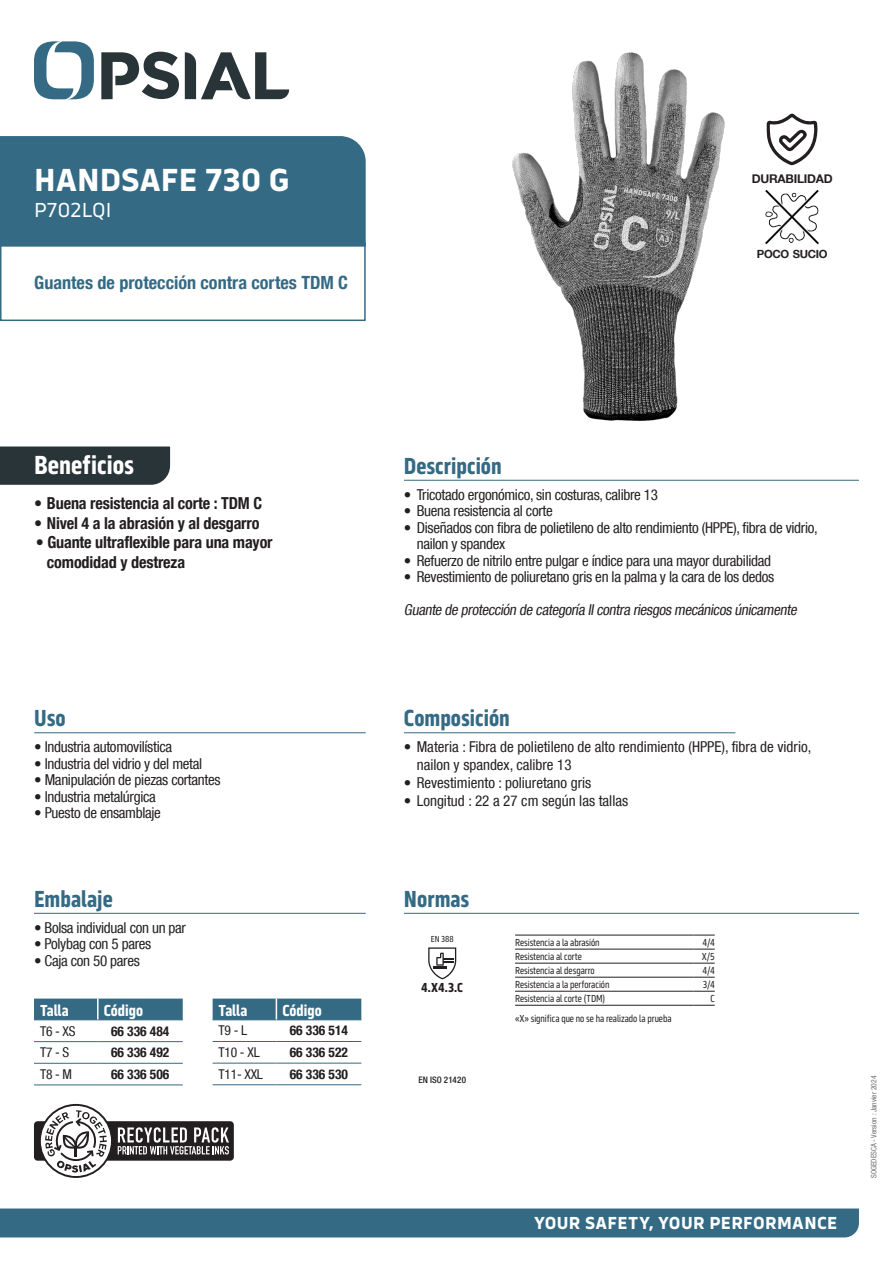
<style>
.page{position:relative;width:893px;height:1263px;background:#fff}
.page>*{position:absolute;margin:0;border:0;box-sizing:border-box;transform-origin:0 0}
.Code_P{font:700 33px "Serca";color:#fff}
.Benefices{font:700 27px "Serca Condensed";color:#fff}
.Sous-titres{font:700 24px "Serca Condensed";color:#346a84}
.t1{font:21px "Serca";letter-spacing:-.01em;color:#fff}
.PLUS_PRODUIT{font:700 condensed 18.15px "Helvetica Neue LT Com";color:#346a84}
.t2{font:700 18px "Serca";letter-spacing:.02em;color:#fff}
.TEXTE_Gras{font:700 condensed 16.5px "Helvetica Neue LT Com";letter-spacing:-.01em;color:#231f20}
.tableauTitre{font:700 16.5px "Serca Condensed";color:#fff}
.Texte{font:condensed 15px/16.5px "Helvetica Neue LT Com";letter-spacing:-.02em;color:#231f20}
.Texte-2{font:condensed 15px "Helvetica Neue LT Com";color:#231f20}
.Texte-3{font:italic condensed 15px "Helvetica Neue LT Com";color:#231f20}
.TableauCode{font:700 condensed 13.5px "Helvetica Neue LT Com";color:#231f20}
.tableau{font:condensed 13.5px "Helvetica Neue LT Com";letter-spacing:-.02em;color:#231f20}
.t3{font:700 13.5px "Serca Condensed";color:#231f20}
.Texte-4{font:700 12px "Helvetica Neue LT Com";letter-spacing:-.02em;color:#231f20}
.Texte-5{font:700 11.25px "Helvetica Neue LT Com";letter-spacing:-.025em;color:#231f20}
.Texte_tab_left{font:10.5px "Serca Condensed";letter-spacing:-.005em;color:#231f20;scale:.95 1}
.Texte_tab_right{font:10.5px "Serca Condensed";color:#231f20;scale:.95 1}
.Puces_texte_regular{font:500 condensed 9px "Helvetica Neue LT Com";color:#231f20}
.Normes{font:9px "Serca Condensed";color:#231f20}
.Date{font:condensed 7.5px "Helvetica Neue LT Com";color:#6c6d70}
</style>
<div class="page">
<svg style="left:34px;top:41px;width:60px;height:58px"></svg>
<svg style="left:185px;top:52px;width:104px;height:48px"></svg>
<svg style="left:101px;top:52px;width:78px;height:47px"></svg>
<div style="left:0;top:1208px;width:859px;height:29px;background:#346a84"></div>
<hr style="left:34px;top:913px;width:332px;height:1px;background:#346a84">
<div style="left:34px;top:998px;width:149px;height:21px;background:#346a84"></div>
<hr style="left:34px;top:1019px;width:64px;height:1px;background:#346a84">
<hr style="left:98px;top:1019px;width:85px;height:1px;background:#346a84">
<hr style="left:34px;top:1041px;width:64px;height:1px;background:#346a84">
<hr style="left:98px;top:1041px;width:85px;height:1px;background:#346a84">
<hr style="left:34px;top:1063px;width:64px;height:1px;background:#346a84">
<hr style="left:98px;top:1063px;width:85px;height:1px;background:#346a84">
<hr style="left:34px;top:1084px;width:64px;height:1px;background:#346a84">
<hr style="left:98px;top:1084px;width:85px;height:1px;background:#346a84">
<hr style="left:97px;top:998px;width:2px;height:21px;background:#fff">
<hr style="left:213px;top:1041px;width:63px;height:1px;background:#346a84">
<hr style="left:276px;top:1041px;width:85px;height:1px;background:#346a84">
<hr style="left:213px;top:1063px;width:63px;height:1px;background:#346a84">
<hr style="left:276px;top:1063px;width:85px;height:1px;background:#346a84">
<hr style="left:213px;top:1084px;width:63px;height:1px;background:#346a84">
<hr style="left:276px;top:1084px;width:85px;height:1px;background:#346a84">
<svg style="left:213px;top:998px;width:148px;height:22px;background:#3b6f88"></svg>
<hr style="left:404px;top:480px;width:455px;height:1px;background:#346a84">
<hr style="left:404px;top:732px;width:331px;height:1px;background:#346a84">
<div style="left:0;top:446px;width:170px;height:39px;background:#293439"></div>
<div style="left:0;top:242px;width:366px;height:79px;border:2px solid #346a84"></div>
<div style="left:0;top:136px;width:366px;height:111px;background:#346a84"></div>
<hr style="left:404px;top:913px;width:455px;height:1px;background:#346a84">
<hr style="left:515px;top:935px;width:178px;height:1px;background:#231f20">
<svg style="left:693px;top:935px;width:22px;height:1px"></svg>
<hr style="left:515px;top:949px;width:178px;height:1px;background:#231f20">
<svg style="left:693px;top:949px;width:22px;height:1px"></svg>
<hr style="left:515px;top:963px;width:178px;height:1px;background:#231f20">
<svg style="left:693px;top:963px;width:22px;height:1px"></svg>
<hr style="left:515px;top:977px;width:178px;height:1px;background:#231f20">
<svg style="left:693px;top:977px;width:22px;height:1px"></svg>
<hr style="left:515px;top:991px;width:178px;height:1px;background:#231f20">
<svg style="left:693px;top:991px;width:22px;height:1px"></svg>
<hr style="left:515px;top:1005px;width:178px;height:1px;background:#231f20">
<svg style="left:693px;top:1005px;width:22px;height:1px"></svg>
<svg style="left:428px;top:947px;width:28px;height:32px"></svg>
<hr style="left:34px;top:732px;width:332px;height:1px;background:#346a84">
<div style="left:34px;top:1121px;width:200px;height:40px;background:#231f20;border-radius:4px"></div>
<svg style="left:39px;top:1104px;width:190px;height:74px"></svg>
<svg style="left:767px;top:114px;width:50px;height:51px"></svg>
<img style="left:765px;top:189px;width:54px;height:56px">
<img style="left:512px;top:52px;width:213px;height:369px">
<p class="Code_P" style="left:34px;top:160px;width:257px">HANDSAFE 730 G</p>
<p class="t1" style="left:34px;top:197px;width:79px">P702LQI</p>
<p class="PLUS_PRODUIT" style="left:34px;top:272px;width:315px">Guantes de protección contra cortes TDM C</p>
<p class="Texte-4" style="left:752px;top:171px;width:82px">DURABILIDAD</p>
<p class="Texte-5" style="left:757px;top:247px;width:72px">POCO SUCIO</p>
<p class="Benefices" style="left:34px;top:449px;width:101px">Beneficios</p>
<p class="TEXTE_Gras" style="left:34px;top:494px;width:229px">• Buena resistencia al corte : TDM C</p>
<p class="TEXTE_Gras" style="left:34px;top:513px;width:227px">• Nivel 4 a la abrasión y al desgarro</p>
<p class="TEXTE_Gras" style="left:36px;top:533px;width:238px">• Guante ultraflexible para una mayor</p>
<p class="TEXTE_Gras" style="left:47px;top:552px;width:140px">comodidad y destreza</p>
<p class="Sous-titres" style="left:34px;top:704px;width:33px">Uso</p>
<p class="Texte" style="left:34px;top:739px;width:139px">• Industria automovilística</p>
<p class="Texte" style="left:34px;top:755px;width:170px">• Industria del vidrio y del metal</p>
<p class="Texte" style="left:34px;top:772px;width:188px">• Manipulación de piezas cortantes</p>
<p class="Texte" style="left:34px;top:788px;width:123px">• Industria metalúrgica</p>
<p class="Texte" style="left:34px;top:805px;width:128px">• Puesto de ensamblaje</p>
<p class="Sous-titres" style="left:34px;top:885px;width:80px">Embalaje</p>
<p class="Texte" style="left:34px;top:919px;width:154px">• Bolsa individual con un par</p>
<p class="Texte" style="left:34px;top:935px;width:119px">• Polybag con 5 pares</p>
<p class="Texte" style="left:34px;top:952px;width:107px">• Caja con 50 pares</p>
<p class="tableauTitre" style="left:40px;top:1000px;width:30px">Talla</p>
<p class="tableauTitre" style="left:104px;top:1000px;width:41px">Código</p>
<p class="tableau" style="left:40px;top:1023px;width:37px">T6 - XS</p>
<p class="TableauCode" style="left:111px;top:1023px;width:60px">66 336 484</p>
<p class="tableau" style="left:40px;top:1044px;width:31px">T7 - S</p>
<p class="TableauCode" style="left:111px;top:1044px;width:60px">66 336 492</p>
<p class="tableau" style="left:40px;top:1066px;width:34px">T8 - M</p>
<p class="TableauCode" style="left:111px;top:1066px;width:60px">66 336 506</p>
<p class="tableauTitre" style="left:219px;top:1000px;width:30px">Talla</p>
<p class="tableauTitre" style="left:282px;top:1000px;width:41px">Código</p>
<p class="tableau" style="left:219px;top:1023px;width:30px">T9 - L</p>
<p class="TableauCode" style="left:290px;top:1022px;width:60px">66 336 514</p>
<p class="tableau" style="left:219px;top:1044px;width:43px">T10 - XL</p>
<p class="TableauCode" style="left:290px;top:1044px;width:60px">66 336 522</p>
<p class="tableau" style="left:219px;top:1066px;width:46px">T11- XXL</p>
<p class="TableauCode" style="left:290px;top:1066px;width:60px">66 336 530</p>
<p class="Sous-titres" style="left:404px;top:452px;width:99px">Descripción</p>
<p class="Texte" style="left:404px;top:486px;width:256px">• Tricotado ergonómico, sin costuras, calibre 13</p>
<p class="Texte" style="left:404px;top:502px;width:150px">• Buena resistencia al corte</p>
<p class="Texte" style="left:417px;top:519px;width:403px;text-indent:-13px">• Diseñados con fibra de polietileno de alto rendimiento (HPPE), fibra de vidrio, nailon y spandex</p>
<p class="Texte" style="left:404px;top:552px;width:369px">• Refuerzo de nitrilo entre pulgar e índice para una mayor durabilidad</p>
<p class="Texte" style="left:404px;top:568px;width:372px">• Revestimiento de poliuretano gris en la palma y la cara de los dedos</p>
<p class="Texte-3" style="left:404px;top:601px;width:397px">Guante de protección de categoría IIcontra riesgos mecánicos únicamente</p>
<p class="Sous-titres" style="left:404px;top:704px;width:107px">Composición</p>
<p class="Texte-2" style="left:404px;top:738px;width:409px">• Materia : Fibra de polietileno de alto rendimiento (HPPE), fibra de vidrio,</p>
<p class="Texte-2" style="left:417px;top:756px;width:156px">nailon y spandex, calibre 13</p>
<p class="Texte-2" style="left:404px;top:774px;width:189px">• Revestimiento : poliuretano gris</p>
<p class="Texte-2" style="left:404px;top:792px;width:226px">• Longitud : 22 a 27 cm según las tallas</p>
<p class="Sous-titres" style="left:404px;top:885px;width:67px">Normas</p>
<p class="Normes" style="left:431px;top:934px;width:24px">EN 388</p>
<p class="t3" style="left:421px;top:980px;width:44px">4.X4.3.C</p>
<p class="Puces_texte_regular" style="left:418px;top:1074px;width:49px">EN ISO 21420</p>
<p class="Texte_tab_left" style="left:515px;top:937px;width:90px">Resistencia a la abrasión</p>
<p class="Texte_tab_right" style="left:702px;top:937px;width:15px">4/4</p>
<p class="Texte_tab_left" style="left:515px;top:951px;width:72px">Resistencia al corte</p>
<p class="Texte_tab_right" style="left:702px;top:951px;width:15px">X/5</p>
<p class="Texte_tab_left" style="left:515px;top:965px;width:85px">Resistencia al desgarro</p>
<p class="Texte_tab_right" style="left:702px;top:965px;width:15px">4/4</p>
<p class="Texte_tab_left" style="left:515px;top:979px;width:101px">Resistencia a la perforación</p>
<p class="Texte_tab_right" style="left:703px;top:979px;width:14px">3/4</p>
<p class="Texte_tab_left" style="left:515px;top:993px;width:96px">Resistencia al corte (TDM)</p>
<p class="Texte_tab_right" style="left:710px;top:993px;width:6px">C</p>
<p class="Texte_tab_left" style="left:515px;top:1013px;width:166px">«X» significa que no se ha realizado la prueba</p>
<p class="t2" style="left:534px;top:1212px;width:305px">YOUR SAFETY, YOUR PERFORMANCE</p>
<p class="Date" style="left:869px;top:1178px;width:104px;rotate:-90deg">SOGEDESCA - Version : Janvier 2024</p>
</div>
